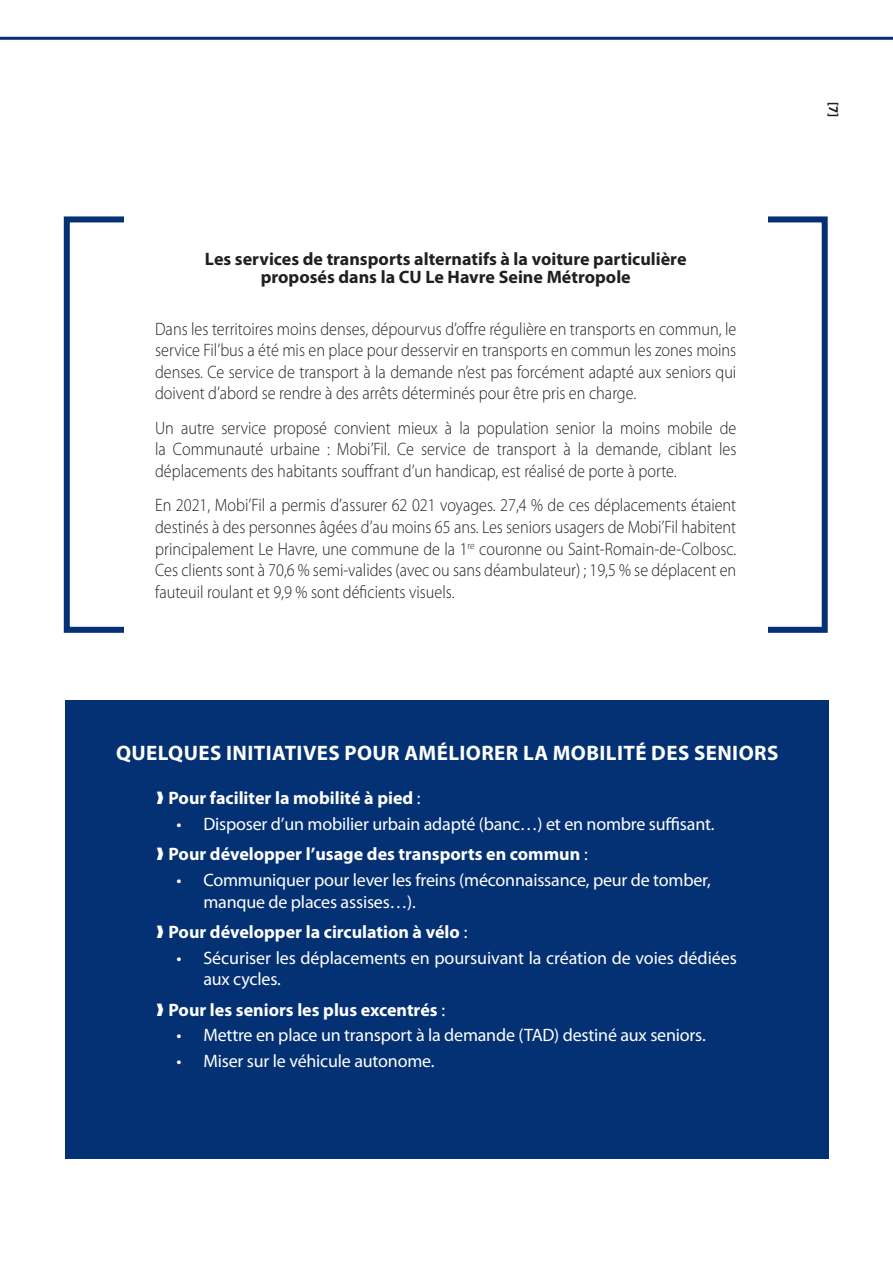
<style>
.page{position:relative;width:893px;height:1263px;background:#fff}
.page>*{position:absolute;margin:0;border:0;box-sizing:border-box;transform-origin:0 0}
.titre2{font:700 21px "Myriad Pro";letter-spacing:.02em;color:#fff}
.t1{font:300 18px/21.6px "Myriad Pro";color:#231f20;text-align:justify;scale:.9 1}
.t2{font:18px/21.6px "Myriad Pro";letter-spacing:-.01em;color:#fff}
.t3{font:700 18px "Myriad Pro";color:#fff}
.t4{font:700 18px/18px "Myriad Pro";color:#231f20;text-align:center}
.t5{font:700 semi-condensed 13.5px "Myriad Pro";color:#231f20}
.s1{font-weight:400}
</style>
<div class="page">
<hr style="left:0;top:37px;width:893px;height:3px;background:#043174">
<div style="left:65px;top:700px;width:764px;height:458px;background:#043174"></div>
<div style="left:64px;top:216px;width:764px;height:417px;border:6px solid #043174"></div>
<div style="left:124px;top:191px;width:643px;height:452px;background:#fff"></div>
<p class="t4" style="left:205px;top:249px;width:483px">Les services de transports alternatifs à la voiture particulière proposés dans la CU Le Havre Seine Métropole</p>
<p class="t1" style="left:155px;top:318px;width:647px">Dans les territoires moins denses, dépourvus d’offre régulière en transports en commun, le service Fil’bus a été mis en place pour desservir en transports en commun les zones moins denses. Ce service de transport à la demande n’est pas forcément adapté aux seniors qui doivent d’abord se rendre à des arrêts déterminés pour être pris en charge.</p>
<p class="t1" style="left:155px;top:417px;width:647px">Un autre service proposé convient mieux à la population senior la moins mobile de la Communauté urbaine : Mobi’Fil. Ce service de transport à la demande, ciblant les déplacements des habitants souffrant d’un handicap, est réalisé de porte à porte.</p>
<p class="t1" style="left:155px;top:494px;width:647px">En 2021, Mobi’Fil a permis d’assurer 62 021 voyages. 27,4 % de ces déplacements étaient destinés à des personnes âgées d’au moins 65 ans. Les seniors usagers de Mobi’Fil habitent principalement Le Havre, une commune de la 1<sup>re</sup> couronne ou Saint-Romain-de-Colbosc.<br>Ces clients sont à 70,6 % semi-valides (avec ou sans déambulateur) ; 19,5 % se déplacent en fauteuil roulant et 9,9 % sont déficients visuels.</p>
<p class="t5" style="left:842px;top:102px;width:16px;rotate:90deg">[7]</p>
<p class="titre2" style="left:116px;top:740px;width:664px">QUELQUES INITIATIVES POUR AMÉLIORER LA MOBILITÉ DES SENIORS</p>
<p class="t3" style="left:169px;top:787px;width:254px">Pour faciliter la mobilité à pied <span class="s1">:</span></p>
<p class="t2" style="left:176px;top:813px;width:540px">• Disposer d’un mobilier urbain adapté (banc…) et en nombre suffisant.</p>
<p class="t3" style="left:169px;top:843px;width:421px">Pour développer l’usage des transports en commun <span class="s1">:</span></p>
<p class="t2" style="left:203px;top:869px;width:509px;text-indent:-27px">• Communiquer pour lever les freins (méconnaissance, peur de tomber, manque de places assises…).</p>
<p class="t3" style="left:169px;top:920px;width:300px">Pour développer la circulation à vélo <span class="s1">:</span></p>
<p class="t2" style="left:203px;top:947px;width:535px;text-indent:-27px">• Sécuriser les déplacements en poursuivant la création de voies dédiées aux cycles.</p>
<p class="t3" style="left:169px;top:998px;width:278px">Pour les seniors les plus excentrés <span class="s1">:</span></p>
<p class="t2" style="left:176px;top:1024px;width:531px">• Mettre en place un transport à la demande (TAD) destiné aux seniors.</p>
<p class="t2" style="left:176px;top:1050px;width:260px">• Miser sur le véhicule autonome.</p>
</div>
